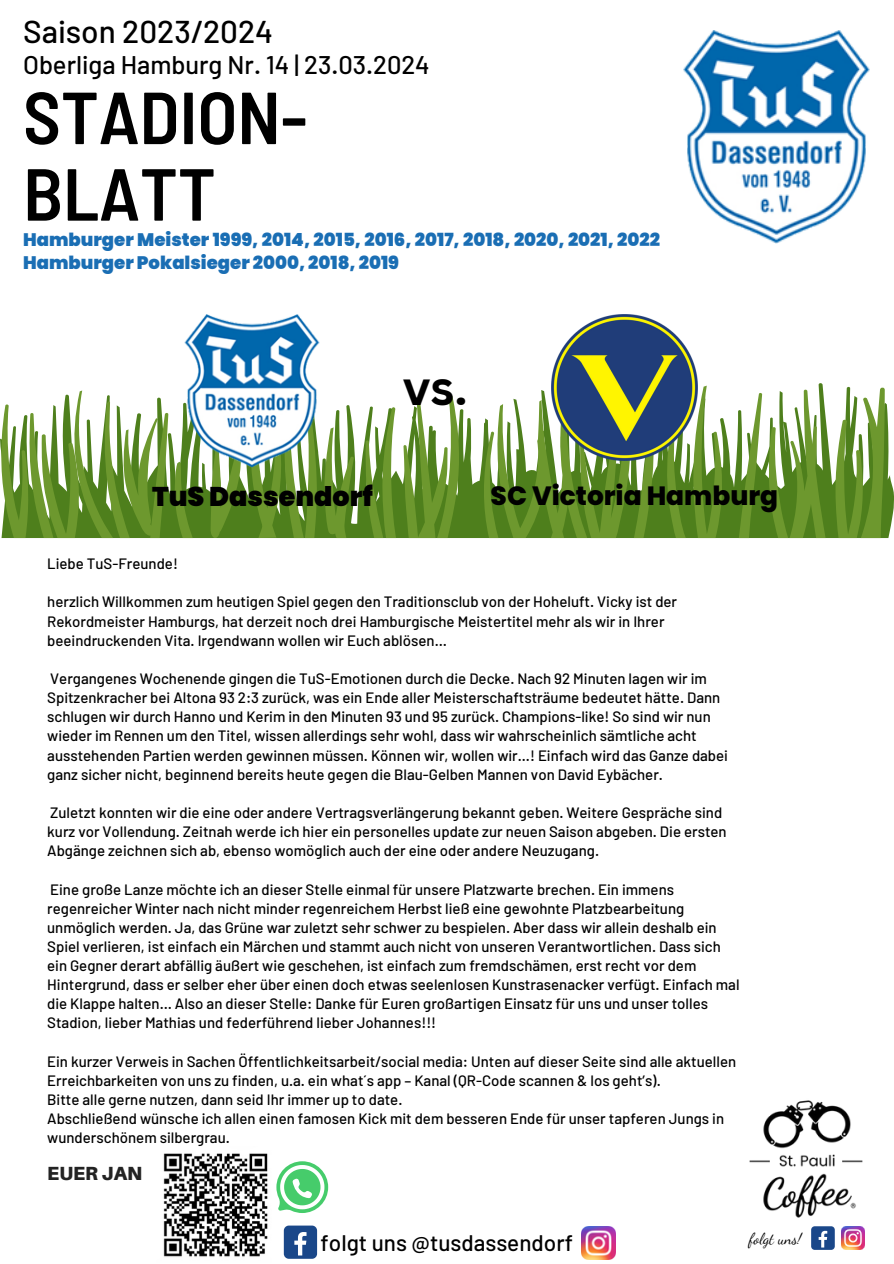
<style>
.page{position:relative;width:894px;height:1264px;background:#fff}
.page>*{position:absolute;margin:0;border:0;box-sizing:border-box;transform-origin:0 0}
.t1{font:600 semi-condensed 73.5px/76.5px "Barlow";color:#000}
.t2{font:700 48px "Canva Sans";color:#000}
.t3{font:500 31.5px "Barlow";color:#000}
.t4{font:900 27px "Poppins";color:#000}
.t5{font:800 26.4px "Poppins";color:#000}
.t6{font:500 25.5px "Barlow";color:#000}
.t7{font:500 22.5px "Barlow";color:#000}
.t8{font:900 19.05px "Aileron";color:#232323}
.t9{font:900 18.15px/23.7px "Poppins";color:#1a6eb4}
.t10{font:15.6px "Dancing Script";color:#000}
.t11{font:500 15px/19.2px "Barlow";color:#000}
</style>
<div class="page">
<img style="left:683px;top:31px;width:187px;height:213px">
<svg style="left:0;top:382px;width:893px;height:156px"></svg>
<svg style="left:210px;top:467px;width:31px;height:71px;background:#749b41"></svg>
<svg style="left:324px;top:427px;width:30px;height:111px;background:#7aa04c"></svg>
<svg style="left:174px;top:462px;width:19px;height:76px"></svg>
<svg style="left:666px;top:460px;width:19px;height:78px"></svg>
<svg style="left:693px;top:385px;width:29px;height:153px"></svg>
<svg style="left:365px;top:406px;width:31px;height:132px"></svg>
<svg style="left:738px;top:392px;width:24px;height:146px"></svg>
<svg style="left:768px;top:389px;width:57px;height:149px"></svg>
<svg style="left:835px;top:387px;width:49px;height:151px"></svg>
<svg style="left:403px;top:394px;width:56px;height:144px"></svg>
<svg style="left:250px;top:467px;width:67px;height:71px;background:#6d9638"></svg>
<svg style="left:482px;top:388px;width:172px;height:150px"></svg>
<svg style="left:1px;top:390px;width:167px;height:148px"></svg>
<img style="left:175px;top:314px;width:153px;height:153px">
<img style="left:749px;top:1100px;width:114px;height:118px">
<img style="left:841px;top:1226px;width:23px;height:23px">
<div style="left:810px;top:1226px;width:24px;height:23px;background:#1a4789;border-radius:4px"></div>
<svg style="left:818px;top:1230px;width:9px;height:17px"></svg>
<img style="left:551px;top:314px;width:146px;height:146px">
<img style="left:581px;top:1226px;width:34px;height:33px">
<div style="left:284px;top:1225px;width:33px;height:33px;background:#1a4789;border-radius:5px"></div>
<svg style="left:294px;top:1232px;width:12px;height:23px"></svg>
<img style="left:163px;top:1153px;width:105px;height:104px">
<svg style="left:276px;top:1161px;width:52px;height:51px"></svg>
<p class="t3" style="left:23px;top:11px;width:251px">Saison 2023/2024</p>
<p class="t6" style="left:23px;top:49px;width:408px">Oberliga Hamburg Nr. 14 | 23.03.2024</p>
<p class="t1" style="left:23px;top:76px;width:286px">STADION-<br>BLATT</p>
<p class="t9" style="left:23px;top:227px;width:638px">Hamburger Meister 1999, 2014, 2015, 2016, 2017, 2018, 2020, 2021, 2022<br>Hamburger Pokalsieger 2000, 2018, 2019</p>
<p class="t2" style="left:402px;top:353px;width:66px">vs.</p>
<h5 class="t4" style="left:152px;top:478px;width:222px">TuS Dassendorf</h5>
<p class="t5" style="left:490px;top:477px;width:289px">SC Victoria Hamburg</p>
<h3 class="t11" style="left:47px;top:553px;width:132px">Liebe TuS-Freunde!</h3>
<h3 class="t11" style="left:47px;top:592px;width:631px">herzlich Willkommen zum heutigen Spiel gegen den Traditionsclub von der Hoheluft. Vicky ist der<br>Rekordmeister Hamburgs, hat derzeit noch drei Hamburgische Meistertitel mehr als wir in Ihrer beeindruckenden Vita. Irgendwann wollen wir Euch ablösen…</h3>
<p class="t11" style="left:47px;top:668px;width:682px">Vergangenes Wochenende gingen die TuS-Emotionen durch die Decke. Nach 92 Minuten lagen wir im Spitzenkracher bei Altona 93 2:3 zurück, was ein Ende aller Meisterschaftsträume bedeutet hätte. Dann schlugen wir durch Hanno und Kerim in den Minuten 93 und 95 zurück. Champions-like! So sind wir nun wieder im Rennen um den Titel, wissen allerdings sehr wohl, dass wir wahrscheinlich sämtliche acht ausstehenden Partien werden gewinnen müssen. Können wir, wollen wir...! Einfach wird das Ganze dabei ganz sicher nicht, beginnend bereits heute gegen die Blau-Gelben Mannen von David Eybächer.</p>
<p class="t11" style="left:47px;top:802px;width:680px">Zuletzt konnten wir die eine oder andere Vertragsverlängerung bekannt geben. Weitere Gespräche sind kurz vor Vollendung. Zeitnah werde ich hier ein personelles update zur neuen Saison abgeben. Die ersten<br>Abgänge zeichnen sich ab, ebenso womöglich auch der eine oder andere Neuzugang.</p>
<p class="t11" style="left:47px;top:878px;width:693px">Eine große Lanze möchte ich an dieser Stelle einmal für unsere Platzwarte brechen. Ein immens regenreicher Winter nach nicht minder regenreichem Herbst ließ eine gewohnte Platzbearbeitung unmöglich werden. Ja, das Grüne war zuletzt sehr schwer zu bespielen. Aber dass wir allein deshalb ein Spiel verlieren, ist einfach ein Märchen und stammt auch nicht von unseren Verantwortlichen. Dass sich ein Gegner derart abfällig äußert wie geschehen, ist einfach zum fremdschämen, erst recht vor dem Hintergrund, dass er selber eher über einen doch etwas seelenlosen Kunstrasenacker verfügt. Einfach mal die Klappe halten… Also an dieser Stelle: Danke für Euren großartigen Einsatz für uns und unser tolles Stadion, lieber Mathias und federführend lieber Johannes!!!</p>
<p class="t11" style="left:47px;top:1051px;width:690px">Ein kurzer Verweis in Sachen Öffentlichkeitsarbeit/social media: Unten auf dieser Seite sind alle aktuellen<br>Erreichbarkeiten von uns zu finden, u.a. ein what´s app – Kanal (QR-Code scannen &amp; los geht’s).</p>
<p class="t11" style="left:47px;top:1089px;width:356px">Bitte alle gerne nutzen, dann seid Ihr immer up to date.</p>
<p class="t11" style="left:47px;top:1108px;width:678px">Abschließend wünsche ich allen einen famosen Kick mit dem besseren Ende für unser tapferen Jungs in wunderschönem silbergrau.</p>
<p class="t8" style="left:47px;top:1161px;width:96px">EUER JAN</p>
<p class="t7" style="left:320px;top:1228px;width:254px">folgt uns @tusdassendorf</p>
<h4 class="t10" style="left:748px;top:1229px;width:54px">folgt uns!</h4>
</div>
